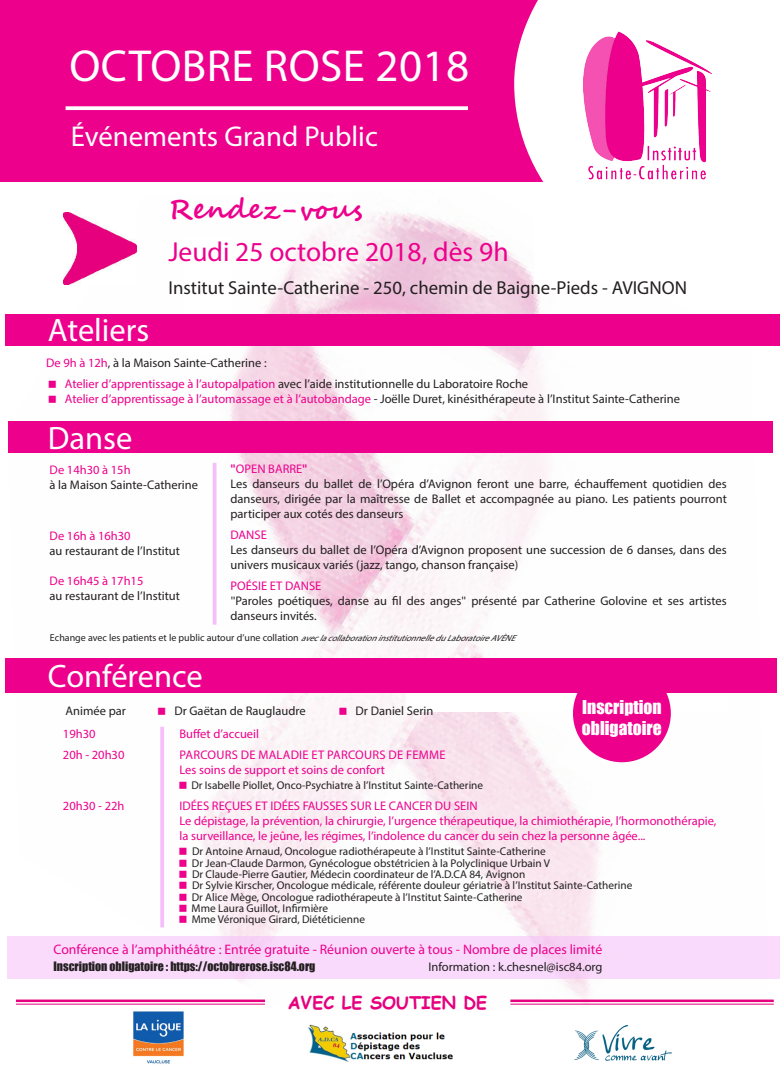
<style>
.page{position:relative;width:780px;height:1088px;background:#fff}
.page>*{position:absolute;margin:0;border:0;box-sizing:border-box;transform-origin:0 0}
.t1{font:45px "Myriad Pro";letter-spacing:.01em;color:#fff}
.t2{font:32.5px "Myriad Pro";color:#fff}
.t3{font:28.75px "Myriad Pro";color:#fff}
.t4{font:27.5px "Myriad Pro";color:#ed008c}
.t5{font:700 27.5px "Segoe Script";color:#ed008c}
.t6{font:18.75px "Myriad Pro";color:#231f20}
.t7{font:17.5px "Impact";color:#fff}
.t8{font:700 17.5px "Comic Sans MS";color:#e6007d}
.t9{font:13.75px "Myriad Pro";color:#ed008c}
.t10{font:12.5px/15px "Myriad Pro";color:#231f20}
.t11{font:12.5px "Myriad Pro";color:#ed008c}
.t12{font:12.5px "Myriad Pro";letter-spacing:.02em;color:#ed008c}
.t13{font:11.88px "Impact";color:#231f20}
.t14{font:11.25px "Myriad Pro";color:#231f20}
.t15{font:italic 8.75px "Myriad Pro";color:#231f20}
.s1{color:#ed008c}
.s2{font-family:"Calibri";font-weight:700}
.s3{font-family:"Carlito"}
.s4{font-style:normal;font-size:10px}
</style>
<div class="page">
<img style="left:5px;top:211px;width:763px;height:793px">
<div style="left:0;top:0;width:631px;height:182px;background:#ed008c"></div>
<svg style="left:509px;top:0;width:203px;height:281px"></svg>
<div style="left:534px;top:182px;width:246px;height:102px;background:#fff"></div>
<div style="left:184px;top:237px;width:46px;height:117px;background:#fff"></div>
<div style="left:406px;top:680px;width:320px;height:31px;background:#fff"></div>
<img style="left:583px;top:29px;width:128px;height:153px">
<div style="left:5px;top:314px;width:775px;height:31px;background:#ed008c"></div>
<img style="left:133px;top:1011px;width:51px;height:53px">
<div style="left:7px;top:936px;width:773px;height:42px;background:#f9dafc"></div>
<svg style="left:160px;top:727px;width:4px;height:200px"></svg>
<img style="left:64px;top:212px;width:72px;height:72px">
<hr style="left:510px;top:999px;width:263px;height:3px;background:#e6007d">
<hr style="left:510px;top:1004px;width:263px;height:1px;background:#e6007d">
<img style="left:308px;top:1024px;width:145px;height:38px">
<img style="left:574px;top:1025px;width:97px;height:35px">
<svg style="left:66px;top:106px;width:402px;height:4px;background:#fdecf6"></svg>
<div style="left:5px;top:658px;width:771px;height:35px;background:#ed008c"></div>
<div style="left:8px;top:422px;width:764px;height:31px;background:#ed008c"></div>
<hr style="left:213px;top:463px;width:3px;height:162px;background:#f6befb">
<div style="left:573px;top:664px;width:97px;height:98px;background:#ed008c;border-radius:50%"></div>
<hr style="left:16px;top:999px;width:249px;height:3px;background:#e6007d">
<hr style="left:16px;top:1004px;width:249px;height:1px;background:#e6007d">
<svg style="left:179px;top:782px;width:8px;height:7px"></svg>
<svg style="left:179px;top:848px;width:8px;height:75px"></svg>
<svg style="left:158px;top:707px;width:7px;height:7px"></svg>
<svg style="left:339px;top:707px;width:7px;height:7px"></svg>
<svg style="left:49px;top:380px;width:7px;height:8px"></svg>
<svg style="left:49px;top:395px;width:7px;height:8px"></svg>
<p class="t1" style="left:69px;top:38px;width:401px">OCTOBRE ROSE 2018</p>
<p class="t3" style="left:71px;top:119px;width:308px">Événements Grand Public</p>
<p class="t2" style="left:48px;top:310px;width:103px">Ateliers</p>
<p class="t5" style="left:168px;top:187px;width:196px">Rendez-vous</p>
<p class="t4" style="left:168px;top:235px;width:342px">Jeudi 25 octobre 2018, dès 9h</p>
<p class="t6" style="left:168px;top:276px;width:520px">Institut Sainte-Catherine - 250, chemin de Baigne-Pieds - AVIGNON</p>
<p class="t10" style="left:46px;top:355px;width:222px"><span class="s1">De 9h à 12h</span>, à la Maison Sainte-Catherine :</p>
<p class="t10" style="left:65px;top:376px;width:465px"><span class="s1">Atelier d’apprentissage à l’autopalpation</span> avec l’aide institutionnelle du Laboratoire Roche</p>
<p class="t10" style="left:65px;top:391px;width:616px"><span class="s1">Atelier d’apprentissage à l’automassage et à l’autobandage</span> - Joëlle Duret, kinésithérapeute à l’Institut Sainte-Catherine</p>
<p class="t2" style="left:48px;top:418px;width:86px">Danse</p>
<p class="t11" style="left:230px;top:461px;width:79px"><span class="s2">"</span>OPEN BARRE<span class="s2">"</span></p>
<p class="t10" style="left:230px;top:476px;width:498px;text-align:justify">Les danseurs du ballet de l’Opéra d’Avignon feront une barre, échauffement quotidien des danseurs, dirigée par la maîtresse de Ballet et accompagnée au piano. Les patients pourront participer aux cotés des danseurs</p>
<p class="t11" style="left:230px;top:527px;width:38px">DANSE</p>
<p class="t10" style="left:230px;top:542px;width:497px">Les danseurs du ballet de l’Opéra d’Avignon proposent une succession de 6 danses, dans des univers musicaux variés (jazz, tango, chanson française)</p>
<p class="t11" style="left:230px;top:578px;width:92px">POÉSIE ET DANSE</p>
<p class="t10" style="left:230px;top:593px;width:498px"><span class="s3">"</span>Paroles poétiques, danse au fil des anges<span class="s3">"</span> présenté par Catherine Golovine et ses artistes danseurs invités.</p>
<p class="t15" style="left:50px;top:633px;width:472px"><span class="s4">E c h a n g e a v e c l e s p a t i e n t s e t l e p u b l i c a u t o u r d ’ u n e c o l l a t i o n</span> aveclacollaborationinstitutionnelleduLaboratoireAVÈNE</p>
<p class="t11" style="left:50px;top:462px;width:82px">De 14h30 à 15h</p>
<p class="t10" style="left:50px;top:477px;width:150px">à la Maison Sainte-Catherine</p>
<p class="t11" style="left:50px;top:528px;width:82px">De 16h à 16h30</p>
<p class="t10" style="left:50px;top:543px;width:132px">au restaurant de l’Institut</p>
<p class="t11" style="left:50px;top:573px;width:95px">De 16h45 à 17h15</p>
<p class="t10" style="left:50px;top:588px;width:132px">au restaurant de l’Institut</p>
<p class="t2" style="left:48px;top:656px;width:156px">Conférence</p>
<p class="t7" style="left:582px;top:693px;width:81px">Inscription</p>
<p class="t7" style="left:582px;top:714px;width:81px">obligatoire</p>
<p class="t10" style="left:66px;top:703px;width:62px">Animée par</p>
<p class="t10" style="left:174px;top:703px;width:133px">Dr Gaëtan de Rauglaudre</p>
<p class="t10" style="left:355px;top:703px;width:79px">Dr Daniel Serin</p>
<p class="t11" style="left:63px;top:726px;width:34px">19h30</p>
<p class="t11" style="left:179px;top:726px;width:81px">Buffet d’accueil</p>
<p class="t11" style="left:63px;top:747px;width:63px">20h - 20h30</p>
<p class="t12" style="left:180px;top:747px;width:267px">PARCOURS DE MALADIE ET PARCOURS DE FEMME</p>
<p class="t11" style="left:179px;top:762px;width:207px">Les soins de support et soins de confort</p>
<p class="t14" style="left:191px;top:779px;width:293px">Dr Isabelle Piollet, Onco-Psychiatre à l’Institut Sainte-Catherine</p>
<p class="t11" style="left:63px;top:798px;width:63px">20h30 - 22h</p>
<p class="t11" style="left:179px;top:798px;width:299px">IDÉES REÇUES ET IDÉES FAUSSES SUR LE CANCER DU SEIN</p>
<p class="t11" style="left:179px;top:813px;width:538px">Le dépistage, la prévention, la chirurgie, l’urgence thérapeutique, la chimiothérapie, l’hormonothérapie,</p>
<p class="t11" style="left:179px;top:828px;width:467px">la surveillance, le jeûne, les régimes, l’indolence du cancer du sein chez la personne âgée...</p>
<p class="t14" style="left:192px;top:845px;width:355px">Dr Antoine Arnaud, Oncologue radiothérapeute à l’Institut Sainte-Catherine</p>
<p class="t14" style="left:192px;top:856px;width:359px">Dr Jean-Claude Darmon, Gynécologue obstétricien à la Polyclinique Urbain V</p>
<p class="t14" style="left:192px;top:867px;width:335px">Dr Claude-Pierre Gautier, Médecin coordinateur de l’A.D.CA 84, Avignon</p>
<p class="t14" style="left:192px;top:878px;width:442px">Dr Sylvie Kirscher, Oncologue médicale, référente douleur gériatrie à l’Institut Sainte-Catherine</p>
<p class="t14" style="left:192px;top:890px;width:332px">Dr Alice Mège, Oncologue radiothérapeute à l’Institut Sainte-Catherine</p>
<p class="t14" style="left:192px;top:901px;width:138px">Mme Laura Guillot, Infirmière</p>
<p class="t14" style="left:192px;top:912px;width:175px">Mme Véronique Girard, Diététicienne</p>
<p class="t9" style="left:54px;top:941px;width:550px">Conférence à l’amphithéâtre : Entrée gratuite - Réunion ouverte à tous - Nombre de places limité</p>
<p class="t13" style="left:54px;top:956px;width:263px">Inscription obligatoire : https://octobrerose.isc84.org</p>
<p class="t10" style="left:428px;top:958px;width:176px">Information : k.chesnel@isc84.org</p>
<p class="t8" style="left:288px;top:989px;width:201px">AVEC LE SOUTIEN DE</p>
</div>
